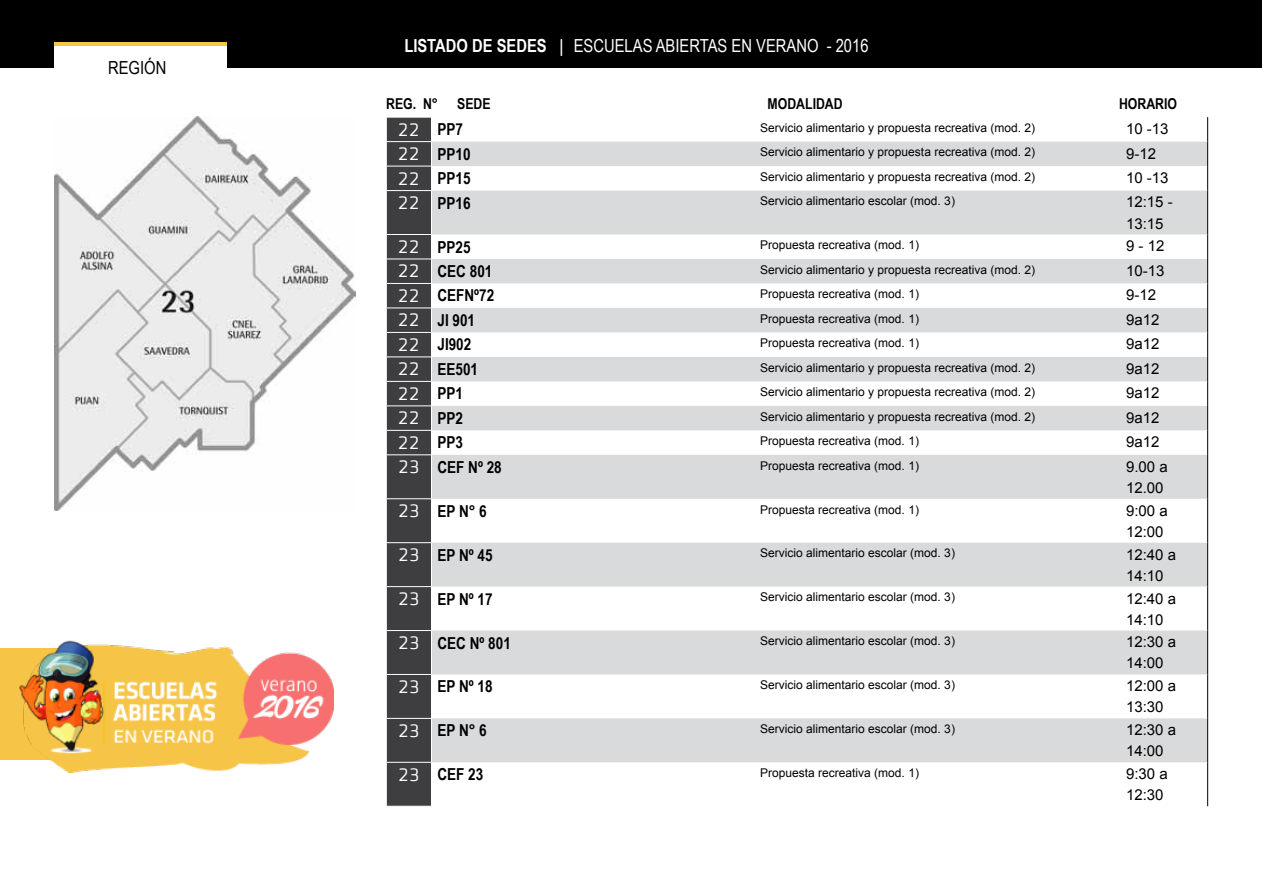
<style>
.page{position:relative;width:1263px;height:893px;background:#fff}
.page>*{position:absolute;margin:0;border:0;box-sizing:border-box;transform-origin:0 0}
.t1{font:18px "Arial Narrow";color:#fff}
.t2{font:18px "Arial Narrow";color:#000}
.t3{font:700 16.5px "Arial Narrow";color:#000}
.t4{font:15px/21px "Arial";color:#000}
.t5{font:700 15px "Arial Narrow";color:#000}
.t6{font:12px "Arial";color:#000}
.s1{font-weight:700}
.s2{font-family:"Arial"}
.s3{font-family:"Klavika Light Caps SC";font-weight:400;font-size:24px;color:#fff}
</style>
<div class="page">
<div style="left:1px;top:649px;width:130px;height:111px;background:#f6c446"></div>
<div style="left:1px;top:0;width:1261px;height:67px;background:#000"></div>
<img style="left:19px;top:640px;width:315px;height:132px">
<div style="left:54px;top:45px;width:172px;height:37px;background:#fff"></div>
<hr style="left:54px;top:43px;width:172px;height:3px;background:#f6c446">
<img style="left:54px;top:117px;width:301px;height:393px">
<svg style="left:432px;top:142px;width:775px;height:620px;fill:#d9dadb"></svg>
<svg style="left:1207px;top:117px;width:1px;height:74px"></svg>
<hr style="left:1207px;top:191px;width:1px;height:43px;background:#000">
<svg style="left:1207px;top:234px;width:1px;height:221px"></svg>
<hr style="left:1207px;top:455px;width:1px;height:44px;background:#000">
<hr style="left:1207px;top:499px;width:1px;height:44px;background:#000">
<hr style="left:1207px;top:543px;width:1px;height:44px;background:#000">
<hr style="left:1207px;top:587px;width:1px;height:43px;background:#000">
<hr style="left:1207px;top:630px;width:1px;height:44px;background:#000">
<hr style="left:1207px;top:674px;width:1px;height:44px;background:#000">
<hr style="left:1207px;top:718px;width:1px;height:44px;background:#000">
<hr style="left:1207px;top:762px;width:1px;height:44px;background:#000">
<svg style="left:386px;top:117px;width:46px;height:689px;background:#474649"></svg>
<hr style="left:386px;top:455px;width:46px;height:1px;background:#fff">
<hr style="left:386px;top:455px;width:1px;height:44px;background:#fff">
<hr style="left:431px;top:455px;width:1px;height:44px;background:#fff">
<hr style="left:386px;top:499px;width:1px;height:43px;background:#fff">
<hr style="left:431px;top:499px;width:1px;height:43px;background:#fff">
<hr style="left:386px;top:542px;width:46px;height:1px;background:#fff">
<hr style="left:386px;top:543px;width:1px;height:44px;background:#fff">
<hr style="left:431px;top:543px;width:1px;height:44px;background:#fff">
<hr style="left:386px;top:587px;width:1px;height:43px;background:#fff">
<hr style="left:431px;top:587px;width:1px;height:43px;background:#fff">
<hr style="left:386px;top:630px;width:46px;height:1px;background:#fff">
<hr style="left:386px;top:631px;width:1px;height:43px;background:#fff">
<hr style="left:431px;top:631px;width:1px;height:43px;background:#fff">
<hr style="left:386px;top:674px;width:1px;height:44px;background:#fff">
<hr style="left:431px;top:674px;width:1px;height:44px;background:#fff">
<hr style="left:386px;top:718px;width:46px;height:1px;background:#fff">
<hr style="left:386px;top:719px;width:1px;height:43px;background:#fff">
<hr style="left:431px;top:719px;width:1px;height:43px;background:#fff">
<hr style="left:386px;top:762px;width:1px;height:44px;background:#fff">
<hr style="left:431px;top:762px;width:1px;height:44px;background:#fff">
<h1 class="t2" style="left:108px;top:54px;width:60px">REGIÓN</h1>
<h1 class="t1" style="left:404px;top:33px;width:466px"><span class="s1">LISTADO DE SEDES</span> <span class="s2">|</span> ESCUELAS ABIERTAS EN VERANO - 2016</h1>
<p class="t5" style="left:386px;top:93px;width:53px">REG. N°</p>
<p class="t5" style="left:457px;top:93px;width:35px">SEDE</p>
<p class="t5" style="left:767px;top:93px;width:77px">MODALIDAD</p>
<p class="t5" style="left:1119px;top:93px;width:60px">HORARIO</p>
<h2 class="t3" style="left:398px;top:117px;width:67px"><span class="s3">22</span> PP7</h2>
<p class="t6" style="left:760px;top:120px;width:276px">Servicio alimentario y propuesta recreativa (mod. 2)</p>
<p class="t4" style="left:1126px;top:118px;width:44px">10 -13</p>
<h2 class="t3" style="left:398px;top:141px;width:74px"><span class="s3">22</span> PP10</h2>
<p class="t6" style="left:760px;top:144px;width:276px">Servicio alimentario y propuesta recreativa (mod. 2)</p>
<p class="t4" style="left:1126px;top:143px;width:32px">9-12</p>
<h2 class="t3" style="left:398px;top:166px;width:74px"><span class="s3">22</span> PP15</h2>
<p class="t6" style="left:760px;top:169px;width:276px">Servicio alimentario y propuesta recreativa (mod. 2)</p>
<p class="t4" style="left:1126px;top:167px;width:44px">10 -13</p>
<h2 class="t3" style="left:398px;top:190px;width:74px"><span class="s3">22</span> PP16</h2>
<p class="t6" style="left:760px;top:193px;width:196px">Servicio alimentario escolar (mod. 3)</p>
<p class="t4" style="left:1126px;top:192px;width:48px">12:15 -<br>13:15</p>
<h2 class="t3" style="left:398px;top:234px;width:74px"><span class="s3">22</span> PP25</h2>
<p class="t6" style="left:760px;top:237px;width:160px">Propuesta recreativa (mod. 1)</p>
<p class="t4" style="left:1126px;top:236px;width:40px">9 - 12</p>
<h2 class="t3" style="left:398px;top:259px;width:96px"><span class="s3">22</span> CEC 801</h2>
<p class="t6" style="left:760px;top:262px;width:276px">Servicio alimentario y propuesta recreativa (mod. 2)</p>
<p class="t4" style="left:1126px;top:260px;width:40px">10-13</p>
<h2 class="t3" style="left:398px;top:283px;width:98px"><span class="s3">22</span> CEFNº72</h2>
<p class="t6" style="left:760px;top:286px;width:160px">Propuesta recreativa (mod. 1)</p>
<p class="t4" style="left:1126px;top:285px;width:32px">9-12</p>
<h2 class="t3" style="left:398px;top:308px;width:79px"><span class="s3">22</span> JI 901</h2>
<p class="t6" style="left:760px;top:311px;width:160px">Propuesta recreativa (mod. 1)</p>
<p class="t4" style="left:1126px;top:309px;width:35px">9a12</p>
<h2 class="t3" style="left:398px;top:332px;width:75px"><span class="s3">22</span> JI902</h2>
<p class="t6" style="left:760px;top:335px;width:160px">Propuesta recreativa (mod. 1)</p>
<p class="t4" style="left:1126px;top:334px;width:35px">9a12</p>
<h2 class="t3" style="left:398px;top:357px;width:82px"><span class="s3">22</span> EE501</h2>
<p class="t6" style="left:760px;top:360px;width:276px">Servicio alimentario y propuesta recreativa (mod. 2)</p>
<p class="t4" style="left:1126px;top:358px;width:35px">9a12</p>
<h2 class="t3" style="left:398px;top:381px;width:67px"><span class="s3">22</span> PP1</h2>
<p class="t6" style="left:760px;top:384px;width:276px">Servicio alimentario y propuesta recreativa (mod. 2)</p>
<p class="t4" style="left:1126px;top:383px;width:35px">9a12</p>
<h2 class="t3" style="left:398px;top:406px;width:67px"><span class="s3">22</span> PP2</h2>
<p class="t6" style="left:760px;top:409px;width:276px">Servicio alimentario y propuesta recreativa (mod. 2)</p>
<p class="t4" style="left:1126px;top:407px;width:35px">9a12</p>
<h2 class="t3" style="left:398px;top:430px;width:67px"><span class="s3">22</span> PP3</h2>
<p class="t6" style="left:760px;top:433px;width:160px">Propuesta recreativa (mod. 1)</p>
<p class="t4" style="left:1126px;top:432px;width:35px">9a12</p>
<h2 class="t3" style="left:398px;top:455px;width:105px"><span class="s3">23</span> CEF Nº 28</h2>
<p class="t6" style="left:760px;top:457px;width:160px">Propuesta recreativa (mod. 1)</p>
<p class="t4" style="left:1126px;top:456px;width:43px">9.00 a<br>12.00</p>
<h2 class="t3" style="left:398px;top:498px;width:90px"><span class="s3">23</span> EP N° 6</h2>
<p class="t6" style="left:760px;top:501px;width:160px">Propuesta recreativa (mod. 1)</p>
<p class="t4" style="left:1126px;top:500px;width:43px">9:00 a<br>12:00</p>
<h2 class="t3" style="left:398px;top:542px;width:96px"><span class="s3">23</span> EP Nº 45</h2>
<p class="t6" style="left:760px;top:545px;width:196px">Servicio alimentario escolar (mod. 3)</p>
<p class="t4" style="left:1126px;top:544px;width:52px">12:40 a<br>14:10</p>
<h2 class="t3" style="left:398px;top:586px;width:96px"><span class="s3">23</span> EP Nº 17</h2>
<p class="t6" style="left:760px;top:589px;width:196px">Servicio alimentario escolar (mod. 3)</p>
<p class="t4" style="left:1126px;top:588px;width:52px">12:40 a<br>14:10</p>
<h2 class="t3" style="left:398px;top:630px;width:114px"><span class="s3">23</span> CEC Nº 801</h2>
<p class="t6" style="left:760px;top:633px;width:196px">Servicio alimentario escolar (mod. 3)</p>
<p class="t4" style="left:1126px;top:632px;width:52px">12:30 a<br>14:00</p>
<h2 class="t3" style="left:398px;top:674px;width:96px"><span class="s3">23</span> EP Nº 18</h2>
<p class="t6" style="left:760px;top:677px;width:196px">Servicio alimentario escolar (mod. 3)</p>
<p class="t4" style="left:1126px;top:676px;width:52px">12:00 a<br>13:30</p>
<h2 class="t3" style="left:398px;top:718px;width:90px"><span class="s3">23</span> EP N° 6</h2>
<p class="t6" style="left:760px;top:721px;width:196px">Servicio alimentario escolar (mod. 3)</p>
<p class="t4" style="left:1126px;top:720px;width:52px">12:30 a<br>14:00</p>
<h2 class="t3" style="left:398px;top:762px;width:87px"><span class="s3">23</span> CEF 23</h2>
<p class="t6" style="left:760px;top:765px;width:160px">Propuesta recreativa (mod. 1)</p>
<p class="t4" style="left:1126px;top:764px;width:43px">9:30 a<br>12:30</p>
</div>
